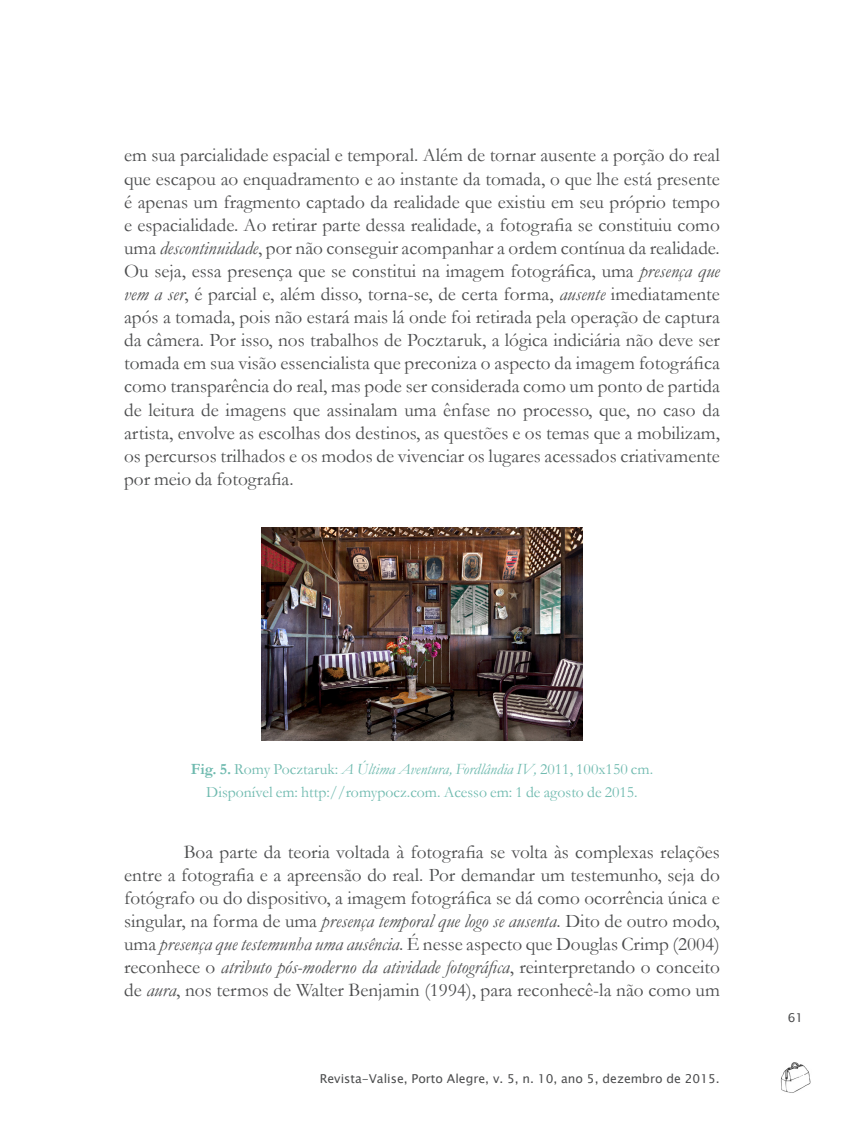
<style>
.page{position:relative;width:844px;height:1141px;background:#fff}
.page>*{position:absolute;margin:0;border:0;box-sizing:border-box;transform-origin:0 0}
.t1{font:19.25px/23.1px "Garamond";color:#4b4c4d;text-align:justify}
.t2{font:15.75px "Garamond";color:#6fbaaf}
.t3{font:12.25px "Lucida Sans Unicode";color:#4b4c4d}
.s1{font-style:italic}
.s2{font-weight:700}
</style>
<div class="page">
<img style="left:780px;top:1062px;width:31px;height:31px">
<img style="left:262px;top:527px;width:320px;height:213px">
<p class="t1" style="left:124px;top:143px;width:597px">em sua parcialidade espacial e temporal. Além de tornar ausente a porção do real que escapou ao enquadramento e ao instante da tomada, o que lhe está presente é apenas um fragmento captado da realidade que existiu em seu próprio tempo e espacialidade. Ao retirar parte dessa realidade, a fotografia se constituiu como uma <span class="s1">descontinuidade</span>, por não conseguir acompanhar a ordem contínua da realidade.<br>Ou seja, essa presença que se constitui na imagem fotográfica, uma <span class="s1">presença que vem a ser</span>, é parcial e, além disso, torna-se, de certa forma, <span class="s1">ausente</span> imediatamente após a tomada, pois não estará mais lá onde foi retirada pela operação de captura da câmera. Por isso, nos trabalhos de Pocztaruk, a lógica indiciária não deve ser tomada em sua visão essencialista que preconiza o aspecto da imagem fotográfica como transparência do real, mas pode ser considerada como um ponto de partida de leitura de imagens que assinalam uma ênfase no processo, que, no caso da artista, envolve as escolhas dos destinos, as questões e os temas que a mobilizam, os percursos trilhados e os modos de vivenciar os lugares acessados criativamente por meio da fotografia.</p>
<p class="t2" style="left:191px;top:758px;width:463px"><span class="s2">Fig. 5.</span> Romy Pocztaruk: <span class="s1">A Última Aventura, Fordlândia IV,</span> 2011, 100x150 cm.</p>
<p class="t2" style="left:206px;top:781px;width:433px">Disponível em: http://romypocz.com. Acesso em: 1 de agosto de 2015.</p>
<p class="t1" style="left:124px;top:840px;width:597px;text-indent:60px">Boa parte da teoria voltada à fotografia se volta às complexas relações entre a fotografia e a apreensão do real. Por demandar um testemunho, seja do fotógrafo ou do dispositivo, a imagem fotográfica se dá como ocorrência única e singular, na forma de uma <span class="s1">presença temporal que logo se ausenta</span>. Dito de outro modo, uma <span class="s1">presença que testemunha uma ausência</span>. É nesse aspecto que Douglas Crimp (2004) reconhece o <span class="s1">atributo pós-moderno da atividade fotográfica</span>, reinterpretando o conceito de <span class="s1">aura</span>, nos termos de Walter Benjamin (1994), para reconhecê-la não como um</p>
<p class="t3" style="left:319px;top:1068px;width:401px">Revista-Valise, Porto Alegre, v. 5, n. 10, ano 5, dezembro de 2015.</p>
<p class="t3" style="left:787px;top:1008px;width:17px">61</p>
</div>
